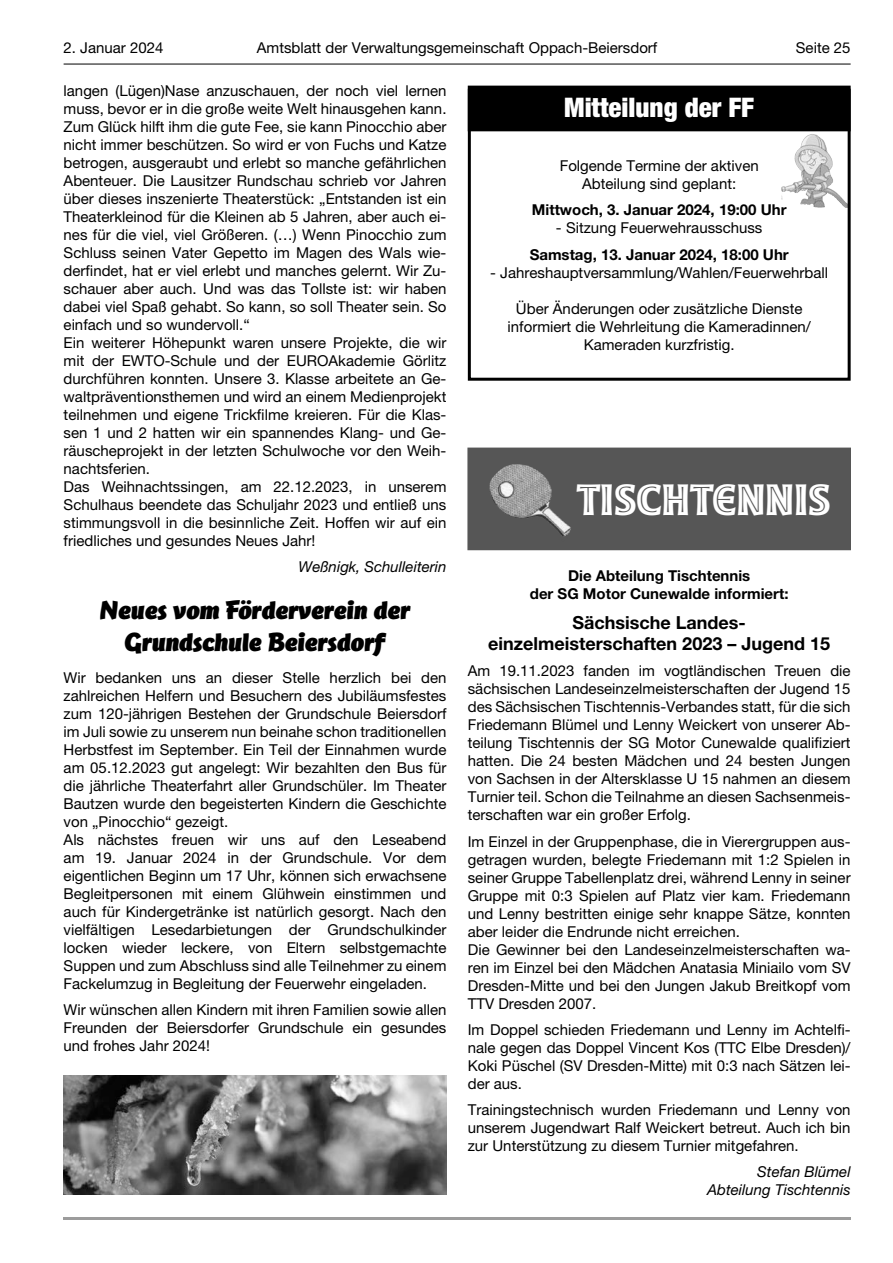
<style>
.page{position:relative;width:893px;height:1263px;background:#fff}
.page>*{position:absolute;margin:0;border:0;box-sizing:border-box;transform-origin:0 0}
.t1{font:700 45.6px "Moonglow";color:#fff;scale:.85 1}
.t2{font:900 condensed 27px "Helvetica Neue LT Pro";color:#fff}
.t3{font:900 24px/31.5px "Jambono";color:#000;text-align:center;scale:.95 1}
.t4{font:700 18px/21.6px "Helvetica Neue LT Pro";color:#000;text-align:center}
.t5{font:15px/18px "Helvetica Neue LT Pro";color:#000;text-align:justify}
.t6{font:700 15px/18px "Helvetica Neue LT Pro";color:#000;text-align:center}
.t7{font:italic 15px/18px "Helvetica Neue LT Pro";color:#000;text-align:right}
</style>
<div class="page">
<hr style="left:64px;top:64px;width:786px;height:1px;background:#000">
<hr style="left:64px;top:1217px;width:786px;height:3px;background:#9c9c9c">
<img style="left:781px;top:134px;width:65px;height:74px">
<div style="left:468px;top:89px;width:382px;height:292px;border:3px solid #000"></div>
<div style="left:468px;top:86px;width:381px;height:45px;background:#000"></div>
<div style="left:468px;top:448px;width:382px;height:102px;background:#565656"></div>
<img style="left:515px;top:517px;width:56px;height:19px">
<img style="left:64px;top:1075px;width:382px;height:120px">
<p class="t5" style="left:64px;top:41px;width:101px">2. Januar 2024</p>
<p class="t5" style="left:257px;top:41px;width:402px">Amtsblatt der Verwaltungsgemeinschaft Oppach-Beiersdorf</p>
<p class="t5" style="left:795px;top:41px;width:56px">Seite 25</p>
<p class="t5" style="left:64px;top:84px;width:384px;text-align:left">langen (Lügen)Nase anzuschauen, der noch viel lernen muss, bevor er in die große weite Welt hinausgehen kann.<br>Zum Glück hilft ihm die gute Fee, sie kann Pinocchio aber nicht immer beschützen. So wird er von Fuchs und Katze betrogen, ausgeraubt und erlebt so manche gefährlichen Abenteuer. Die Lausitzer Rundschau schrieb vor Jahren über dieses inszenierte Theaterstück: „Entstanden ist ein Theaterkleinod für die Kleinen ab 5 Jahren, aber auch ei&shy;nes für die viel, viel Größeren. (…) Wenn Pinocchio zum Schluss seinen Vater Gepetto im Magen des Wals wie&shy;derfindet, hat er viel erlebt und manches gelernt. Wir Zu&shy;schauer aber auch. Und was das Tollste ist: wir haben dabei viel Spaß gehabt. So kann, so soll Theater sein. So einfach und so wundervoll.“<br>Ein weiterer Höhepunkt waren unsere Projekte, die wir mit der EWTO-Schule und der EUROAkademie Görlitz durchführen konnten. Unsere 3. Klasse arbeitete an Ge&shy;waltpräventionsthemen und wird an einem Medienprojekt teilnehmen und eigene Trickfilme kreieren. Für die Klas&shy;sen 1 und 2 hatten wir ein spannendes Klang- und Ge&shy;räuscheprojekt in der letzten Schulwoche vor den Weih&shy;nachtsferien.<br>Das Weihnachtssingen, am 22.12.2023, in unserem Schulhaus beendete das Schuljahr 2023 und entließ uns stimmungsvoll in die besinnliche Zeit. Hoffen wir auf ein friedliches und gesundes Neues Jahr!</p>
<p class="t7" style="left:298px;top:560px;width:149px">Weßnigk, Schulleiterin</p>
<h3 class="t3" style="left:100px;top:597px;width:328px">Neues vom Förderverein der<br>Grundschule Beiersdorf</h3>
<p class="t5" style="left:64px;top:670px;width:384px;text-align:left">Wir bedanken uns an dieser Stelle herzlich bei den zahlreichen Helfern und Besuchern des Jubiläumsfestes zum 120-jährigen Bestehen der Grundschule Beiersdorf im Juli sowie zu unserem nun beinahe schon traditionellen Herbstfest im September. Ein Teil der Einnahmen wurde am 05.12.2023 gut angelegt: Wir bezahlten den Bus für die jährliche Theaterfahrt aller Grundschüler. Im Theater Bautzen wurde den begeisterten Kindern die Geschichte von „Pinocchio“ gezeigt.<br>Als nächstes freuen wir uns auf den Leseabend am 19. Januar 2024 in der Grundschule. Vor dem eigentlichen Beginn um 17 Uhr, können sich erwachsene Begleitpersonen mit einem Glühwein einstimmen und auch für Kindergetränke ist natürlich gesorgt. Nach den vielfältigen Lesedarbietungen der Grundschulkinder locken wieder leckere, von Eltern selbstgemachte Suppen und zum Abschluss sind alle Teilnehmer zu einem Fackelumzug in Begleitung der Feuerwehr eingeladen.</p>
<p class="t5" style="left:64px;top:1002px;width:384px">Wir wünschen allen Kindern mit ihren Familien sowie allen Freunden der Beiersdorfer Grundschule ein gesundes und frohes Jahr 2024!</p>
<h2 class="t2" style="left:564px;top:97px;width:192px">Mitteilung der FF</h2>
<p class="t5" style="left:559px;top:159px;width:200px;text-align:center">Folgende Termine der aktiven<br>Abteilung sind geplant:</p>
<p class="t6" style="left:532px;top:203px;width:256px">Mittwoch, 3. Januar 2024, 19:00 Uhr</p>
<p class="t5" style="left:556px;top:221px;width:208px">- Sitzung Feuerwehrausschuss</p>
<p class="t6" style="left:529px;top:247px;width:261px">Samstag, 13. Januar 2024, 18:00 Uhr</p>
<p class="t5" style="left:490px;top:265px;width:339px">- Jahreshauptversammlung/Wahlen/Feuerwehrball</p>
<p class="t5" style="left:507px;top:301px;width:305px;text-align:center">Über Änderungen oder zusätzliche Dienste informiert die Wehrleitung die Kameradinnen/<br>Kameraden kurzfristig.</p>
<h1 class="t1" style="left:576px;top:472px;width:300px">TISCHTENNIS</h1>
<p class="t6" style="left:530px;top:568px;width:260px">Die Abteilung Tischtennis<br>der SG Motor Cunewalde informiert:</p>
<p class="t4" style="left:488px;top:613px;width:343px">Sächsische Landes&shy;einzelmeisterschaften 2023 – Jugend 15</p>
<p class="t5" style="left:468px;top:664px;width:384px">Am 19.11.2023 fanden im vogtländischen Treuen die sächsischen Landeseinzelmeisterschaften der Jugend 15 des Sächsischen Tischtennis-Verbandes statt, für die sich Friedemann Blümel und Lenny Weickert von unserer Ab&shy;teilung Tischtennis der SG Motor Cunewalde qualifiziert hatten. Die 24 besten Mädchen und 24 besten Jungen von Sachsen in der Altersklasse U 15 nahmen an diesem Turnier teil. Schon die Teilnahme an diesen Sachsenmeis&shy;terschaften war ein großer Erfolg.</p>
<p class="t5" style="left:468px;top:834px;width:384px;text-align:left">Im Einzel in der Gruppenphase, die in Vierergruppen aus&shy;getragen wurden, belegte Friedemann mit 1:2 Spielen in seiner Gruppe Tabellenplatz drei, während Lenny in seiner Gruppe mit 0:3 Spielen auf Platz vier kam. Friedemann und Lenny bestritten einige sehr knappe Sätze, konnten aber leider die Endrunde nicht erreichen.<br>Die Gewinner bei den Landeseinzelmeisterschaften wa&shy;ren im Einzel bei den Mädchen Anatasia Miniailo vom SV Dresden-Mitte und bei den Jungen Jakub Breitkopf vom TTV Dresden 2007.</p>
<p class="t5" style="left:468px;top:1022px;width:384px">Im Doppel schieden Friedemann und Lenny im Achtelfi&shy;nale gegen das Doppel Vincent Kos (TTC Elbe Dresden)/ Koki Püschel (SV Dresden-Mitte) mit 0:3 nach Sätzen lei&shy;der aus.</p>
<p class="t5" style="left:468px;top:1102px;width:384px">Trainingstechnisch wurden Friedemann und Lenny von unserem Jugendwart Ralf Weickert betreut. Auch ich bin zur Unterstützung zu diesem Turnier mitgefahren.</p>
<p class="t7" style="left:707px;top:1164px;width:145px">Stefan Blümel<br>Abteilung Tischtennis</p>
</div>
